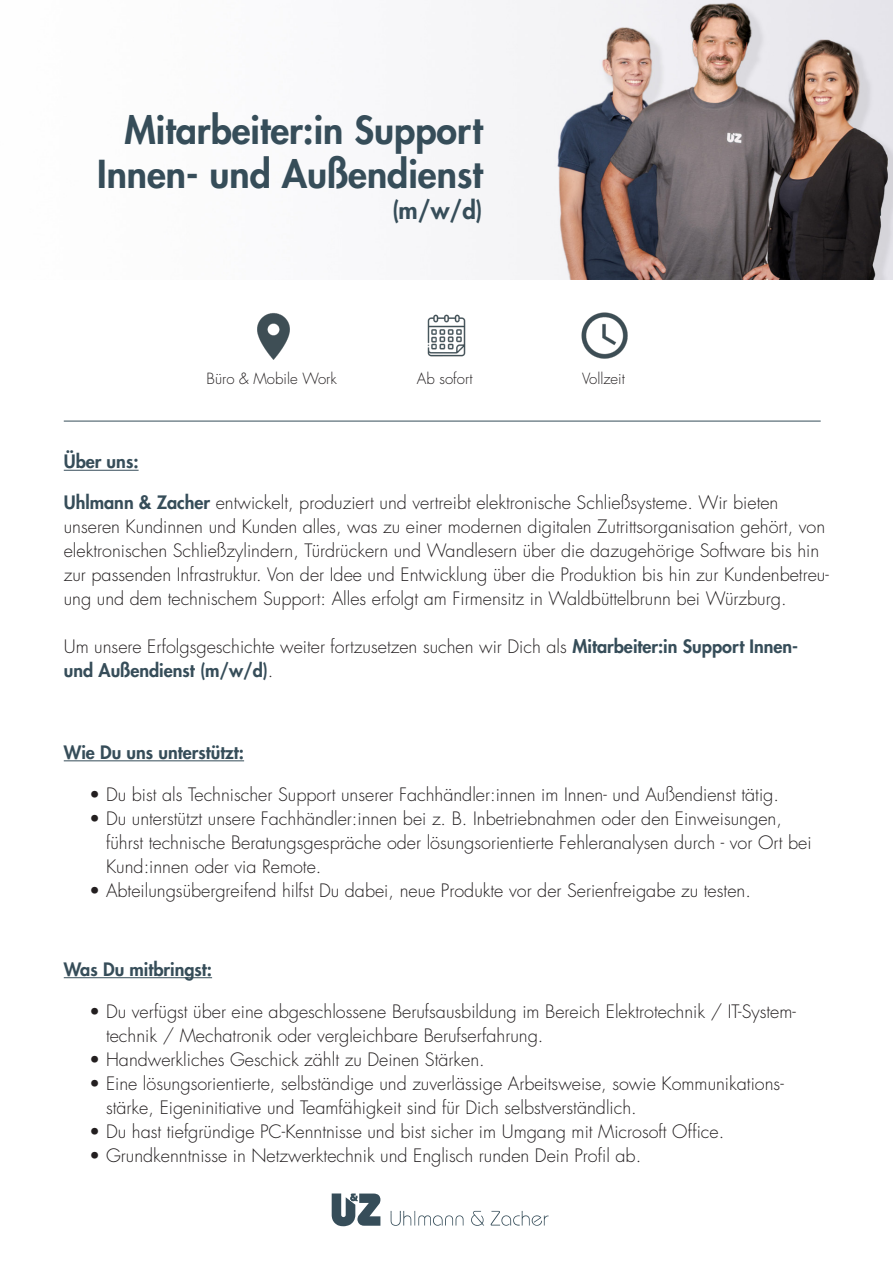
<style>
.page{position:relative;width:893px;height:1263px;background:#fff}
.page>*{position:absolute;margin:0;border:0;box-sizing:border-box;transform-origin:0 0}
.t1{font:800 37.5px "Futura Std";color:#364d59}
.t2{font:800 24px "Futura Std";color:#364d59}
.t3{font:300 18px/24px "Futura Std";color:#231f20}
.t4{font:800 18px "Futura Std";color:#364d59}
.t5{font:300 15px "Futura Std";color:#231f20}
.s1{font-weight:800;color:#364d59}
</style>
<div class="page">
<img style="left:466px;top:0;width:427px;height:280px">
<img style="left:257px;top:313px;width:33px;height:47px">
<hr style="left:64px;top:421px;width:757px;height:1px;background:#364d59">
<img style="left:427px;top:314px;width:39px;height:43px">
<img style="left:581px;top:312px;width:47px;height:47px">
<hr style="left:64px;top:760px;width:180px;height:1px;background:#364d59">
<svg style="left:391px;top:1211px;width:158px;height:15px"></svg>
<svg style="left:332px;top:1193px;width:48px;height:33px"></svg>
<hr style="left:64px;top:470px;width:75px;height:1px;background:#364d59">
<hr style="left:64px;top:977px;width:148px;height:1px;background:#364d59">
<p class="t1" style="left:125px;top:107px;width:360px">Mitarbeiter:in Support</p>
<p class="t1" style="left:97px;top:150px;width:387px">Innen- und Außendienst</p>
<p class="t2" style="left:392px;top:195px;width:92px">(m/w/d)</p>
<p class="t4" style="left:64px;top:450px;width:76px">Über uns:</p>
<p class="t5" style="left:207px;top:370px;width:132px">Büro &amp; Mobile Work</p>
<p class="t5" style="left:417px;top:370px;width:57px">Ab sofort</p>
<p class="t5" style="left:582px;top:370px;width:44px">Vollzeit</p>
<p class="t3" style="left:64px;top:491px;width:766px"><span class="s1">Uhlmann &amp; Zacher</span> entwickelt, produziert und vertreibt elektronische Schließsysteme. Wir bieten unseren Kundinnen und Kunden alles, was zu einer modernen digitalen Zutrittsorganisation gehört, von elektronischen Schließzylindern, Türdrückern und Wandlesern über die dazugehörige Software bis hin zur passenden Infrastruktur. Von der Idee und Entwicklung über die Produktion bis hin zur Kundenbetreu&shy;ung und dem technischem Support: Alles erfolgt am Firmensitz in Waldbüttelbrunn bei Würzburg.</p>
<p class="t3" style="left:64px;top:635px;width:736px">Um unsere Erfolgsgeschichte weiter fortzusetzen suchen wir Dich als <span class="s1">Mitarbeiter:in Support Innen&shy;und Außendienst (m/w/d)</span>.</p>
<p class="t4" style="left:64px;top:741px;width:182px">Wie Du uns unterstützt:</p>
<p class="t3" style="left:89px;top:783px;width:691px">• Du bist als Technischer Support unserer Fachhändler:innen im Innen- und Außendienst tätig.</p>
<p class="t3" style="left:106px;top:807px;width:707px;text-indent:-17px">• Du unterstützt unsere Fachhändler:innen bei z. B. Inbetriebnahmen oder den Einweisungen, führst technische Beratungsgespräche oder lösungsorientierte Fehleranalysen durch - vor Ort bei</p>
<p class="t3" style="left:106px;top:855px;width:217px">Kund:innen oder via Remote.</p>
<p class="t3" style="left:89px;top:879px;width:663px">• Abteilungsübergreifend hilfst Du dabei, neue Produkte vor der Serienfreigabe zu testen.</p>
<p class="t4" style="left:64px;top:958px;width:150px">Was Du mitbringst:</p>
<p class="t3" style="left:106px;top:1000px;width:691px;text-indent:-17px">• Du verfügst über eine abgeschlossene Berufsausbildung im Bereich Elektrotechnik / IT-System&shy;technik / Mechatronik oder vergleichbare Berufserfahrung.</p>
<p class="t3" style="left:89px;top:1048px;width:397px">• Handwerkliches Geschick zählt zu Deinen Stärken.</p>
<p class="t3" style="left:106px;top:1072px;width:679px;text-indent:-17px">• Eine lösungsorientierte, selbständige und zuverlässige Arbeitsweise, sowie Kommunikations&shy;stärke, Eigeninitiative und Teamfähigkeit sind für Dich selbstverständlich.</p>
<p class="t3" style="left:89px;top:1120px;width:636px">• Du hast tiefgründige PC-Kenntnisse und bist sicher im Umgang mit Microsoft Office.</p>
<p class="t3" style="left:89px;top:1144px;width:553px">• Grundkenntnisse in Netzwerktechnik und Englisch runden Dein Profil ab.</p>
</div>
